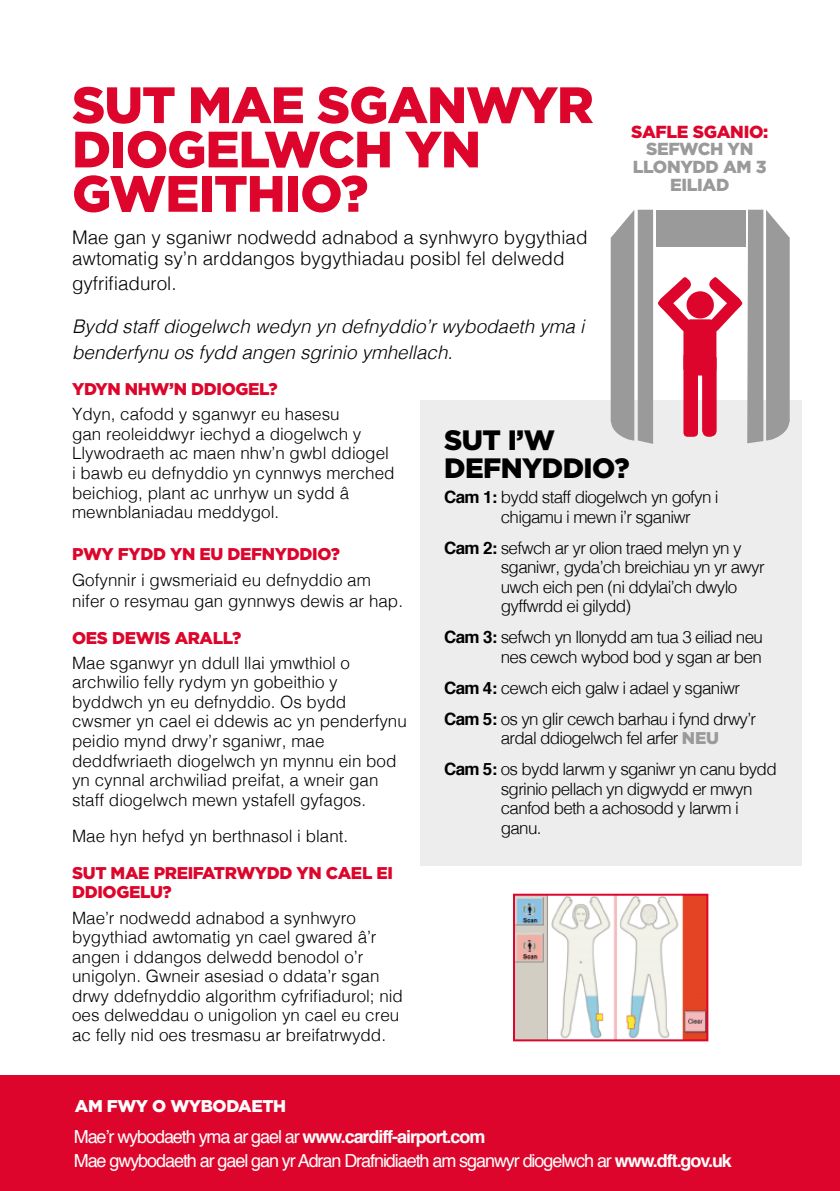
<style>
.page{position:relative;width:840px;height:1191px;background:#fff}
.page>*{position:absolute;margin:0;border:0;box-sizing:border-box;transform-origin:0 0}
.t1{font:900 51px/44.4px "Gotham";letter-spacing:-.02em;color:#dd052b}
.t2{font:900 28px/28px "Gotham";letter-spacing:-.02em;color:#000}
.t3{font:300 18.8px/21.6px "Helvetica";color:#000}
.t4{font:italic 300 18.8px/25.2px "Helvetica";color:#000}
.t5{font:18px/24px "Helvetica";letter-spacing:-.06em;color:#fff}
.t6{font:900 17.4px/17.8px "Gotham";letter-spacing:-.02em;color:#9b9a9a;text-align:center}
.t7{font:900 17.4px "Gotham";letter-spacing:-.02em;color:#dd052b}
.t8{font:300 17px/19.6px "Helvetica";color:#000}
.t9{font:300 17px/19.6px "Helvetica";letter-spacing:-.04em;color:#000}
.t10{font:900 17px/19.6px "Gotham";letter-spacing:-.02em;color:#dd052b}
.t11{font:900 17px "Gotham";letter-spacing:-.02em;color:#fff}
.s1{font-weight:700}
.s2{font-family:"Gotham";font-weight:900;color:#9b9a9a}
</style>
<div class="page">
<div style="left:420px;top:401px;width:381px;height:465px;background:#ededed"></div>
<div style="left:0;top:1075px;width:839px;height:116px;background:#dd052b"></div>
<div style="left:686px;top:291px;width:27px;height:27px;background:#dd052b;border-radius:50%"></div>
<div style="left:683px;top:319px;width:33px;height:56px;background:#dd052b;border-radius:7px"></div>
<div style="left:683px;top:352px;width:14px;height:85px;background:#dd052b;border-radius:4px"></div>
<svg style="left:701px;top:352px;width:15px;height:85px"></svg>
<div style="left:655px;top:210px;width:90px;height:36px;background:#9b9a9a"></div>
<svg style="left:705px;top:210px;width:84px;height:233px"></svg>
<svg style="left:610px;top:210px;width:84px;height:234px"></svg>
<img style="left:515px;top:896px;width:190px;height:142px">
<div style="left:512px;top:893px;width:196px;height:148px;border:2px solid #dd052b"></div>
<h1 class="t1" style="left:72px;top:82px;width:523px">SUT MAE SGANWYR<br>DIOGELWCH YN<br>GWEITHIO?</h1>
<p class="t3" style="left:72px;top:225px;width:516px">Mae gan y sganiwr nodwedd adnabod a synhwyro bygythiad awtomatig sy’n arddangos bygythiadau posibl fel delwedd</p>
<p class="t3" style="left:72px;top:271px;width:106px">gyfrifiadurol.</p>
<p class="t4" style="left:72px;top:313px;width:513px">Bydd staff diogelwch wedyn yn defnyddio’r wybodaeth yma i benderfynu os fydd angen sgrinio ymhellach.</p>
<p class="t7" style="left:631px;top:119px;width:138px">SAFLE SGANIO:</p>
<p class="t6" style="left:632px;top:140px;width:135px">SEFWCH YN<br>LLONYDD AM 3<br>EILIAD</p>
<p class="t10" style="left:72px;top:379px;width:207px">YDYN NHW’N DDIOGEL?</p>
<p class="t8" style="left:72px;top:403px;width:324px">Ydyn, cafodd y sganwyr eu hasesu<br>gan reoleiddwyr iechyd a diogelwch y Llywodraeth ac maen nhw’n gwbl ddiogel i bawb eu defnyddio yn cynnwys merched beichiog, plant ac unrhyw un sydd â mewnblaniadau meddygol.</p>
<p class="t10" style="left:72px;top:544px;width:269px">PWY FYDD YN EU DEFNYDDIO?</p>
<p class="t8" style="left:72px;top:568px;width:332px;line-height:21.4px">Gofynnir i gwsmeriaid eu defnyddio am nifer o resymau gan gynnwys dewis ar hap.</p>
<p class="t10" style="left:72px;top:627px;width:170px">OES DEWIS ARALL?</p>
<p class="t8" style="left:72px;top:652px;width:336px">Mae sganwyr yn ddull llai ymwthiol o archwilio felly rydym yn gobeithio y byddwch yn eu defnyddio. Os bydd cwsmer yn cael ei ddewis ac yn penderfynu peidio mynd drwy’r sganiwr, mae deddfwriaeth diogelwch yn mynnu ein bod yn cynnal archwiliad preifat, a wneir gan staff diogelwch mewn ystafell gyfagos.</p>
<p class="t8" style="left:72px;top:825px;width:277px">Mae hyn hefyd yn berthnasol i blant.</p>
<p class="t10" style="left:72px;top:863px;width:322px">SUT MAE PREIFATRWYDD YN CAEL EI<br>DDIOGELU?</p>
<p class="t8" style="left:72px;top:906px;width:332px">Mae’r nodwedd adnabod a synhwyro bygythiad awtomatig yn cael gwared â’r angen i ddangos delwedd benodol o’r unigolyn. Gwneir asesiad o ddata’r sgan drwy ddefnyddio algorithm cyfrifiadurol; nid oes delweddau o unigolion yn cael eu creu ac felly nid oes tresmasu ar breifatrwydd.</p>
<h2 class="t2" style="left:444px;top:426px;width:187px">SUT I’W<br>DEFNYDDIO?</h2>
<p class="t9" style="left:500px;top:486px;width:219px;text-indent:-57px"><span class="s1">Cam 1:</span> bydd staff diogelwch yn gofyn i chigamu i mewn i’r sganiwr</p>
<p class="t9" style="left:500px;top:536px;width:265px;text-indent:-57px"><span class="s1">Cam 2:</span> sefwch ar yr olion traed melyn yn y sganiwr, gyda’ch breichiau yn yr awyr uwch eich pen (ni ddylai’ch dwylo gyffwrdd ei gilydd)</p>
<p class="t9" style="left:444px;top:626px;width:320px;text-align:right"><span class="s1">Cam 3:</span> sefwch yn llonydd am tua 3 eiliad neu nes cewch wybod bod y sgan ar ben</p>
<p class="t9" style="left:444px;top:671px;width:313px;line-height:30.8px"><span class="s1">Cam 4:</span> cewch eich galw i adael y sganiwr<br><span class="s1">Cam 5:</span> os yn glir cewch barhau i fynd drwy’r</p>
<p class="t9" style="left:444px;top:721px;width:334px;line-height:30.8px;text-align:center">ardal ddiogelwch fel arfer <span class="s2">NEU<br></span><span class="s1">Cam 5:</span> os bydd larwm y sganiwr yn canu bydd</p>
<p class="t9" style="left:500px;top:777px;width:253px">sgrinio pellach yn digwydd er mwyn canfod beth a achosodd y larwm i ganu.</p>
<p class="t11" style="left:75px;top:1094px;width:213px">AM FWY O WYBODAETH</p>
<p class="t5" style="left:74px;top:1125px;width:659px">Mae’r wybodaeth yma ar gael ar <span class="s1">www.cardiff-airport.com<br></span>Mae gwybodaeth ar gael gan yr Adran Drafnidiaeth am sganwyr diogelwch ar <span class="s1">www.dft.gov.uk</span></p>
</div>
